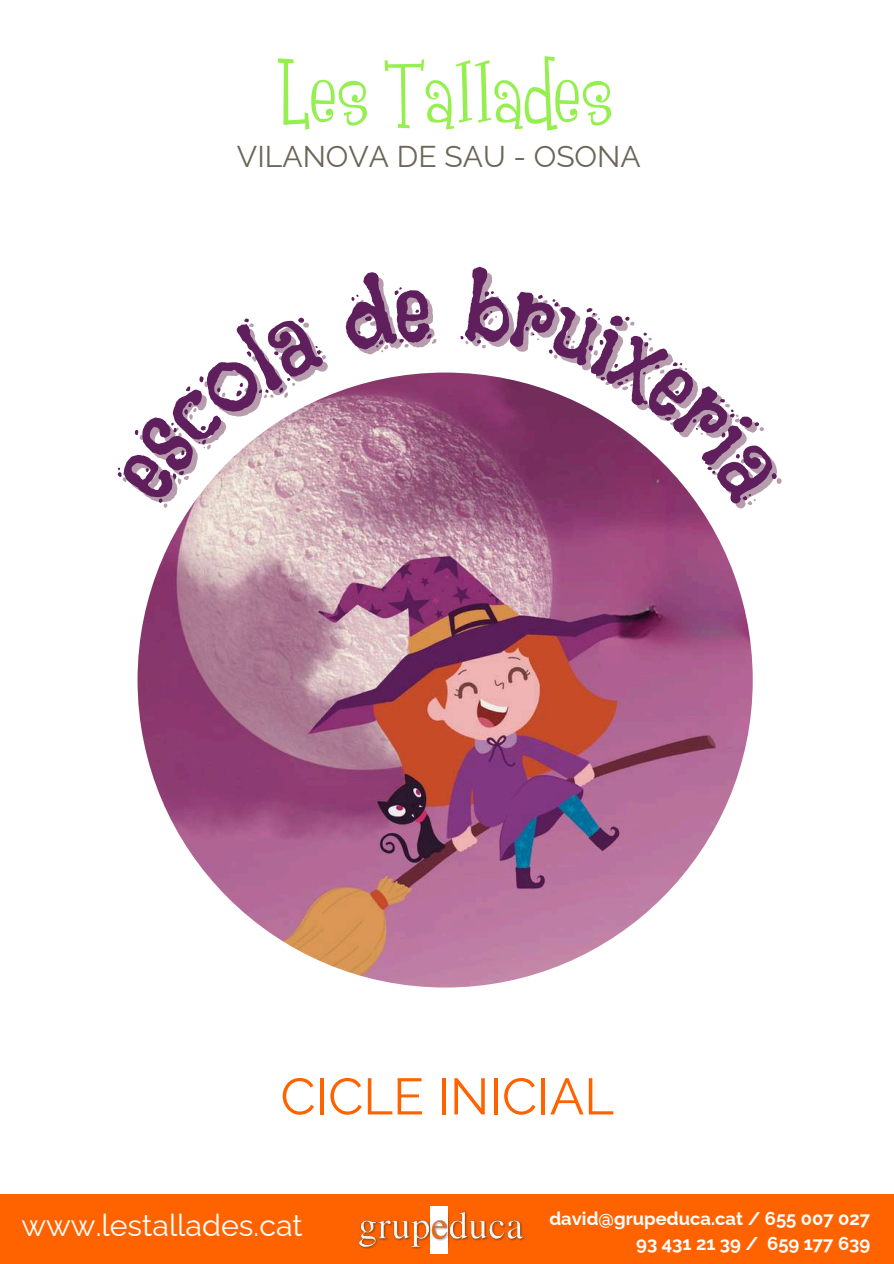
<style>
.page{position:relative;width:894px;height:1264px;background:#fff}
.page>*{position:absolute;margin:0;border:0;box-sizing:border-box;transform-origin:0 0}
.t1{font:98.7px "Grenouille";color:#96ef50}
.t2{font:51px "Raleway";color:#ff6300}
.t3{font:30.45px "Raleway";color:#fff}
.t4{font:30px "Raleway";color:#6b6657}
.t5{font:700 18.45px/24.8px "Raleway";color:#fff;text-align:right}
</style>
<div class="page">
<div style="left:0;top:1194px;width:893px;height:69px;background:#ff6300"></div>
<div style="left:430px;top:1205px;width:18px;height:48px;background:#fff"></div>
<img style="left:359px;top:1205px;width:166px;height:44px">
<img style="left:137px;top:372px;width:615px;height:615px;border-radius:50%">
<svg style="left:192px;top:396px;width:134px;height:108px"></svg>
<svg style="left:460px;top:372px;width:240px;height:135px"></svg>
<h1 class="t1" style="left:277px;top:37px;width:337px">Les Tallades</h1>
<h3 class="t4" style="left:237px;top:138px;width:405px">VILANOVA DE SAU - OSONA</h3>
<h2 class="t2" style="left:280px;top:1066px;width:335px">CICLE INICIAL</h2>
<h3 class="t3" style="left:21px;top:1207px;width:283px">www.lestallades.cat</h3>
<p class="t5" style="left:549px;top:1205px;width:322px">david@grupeduca.cat / 655 007 027<br>93 431 21 39 / 659 177 639</p>
</div>
